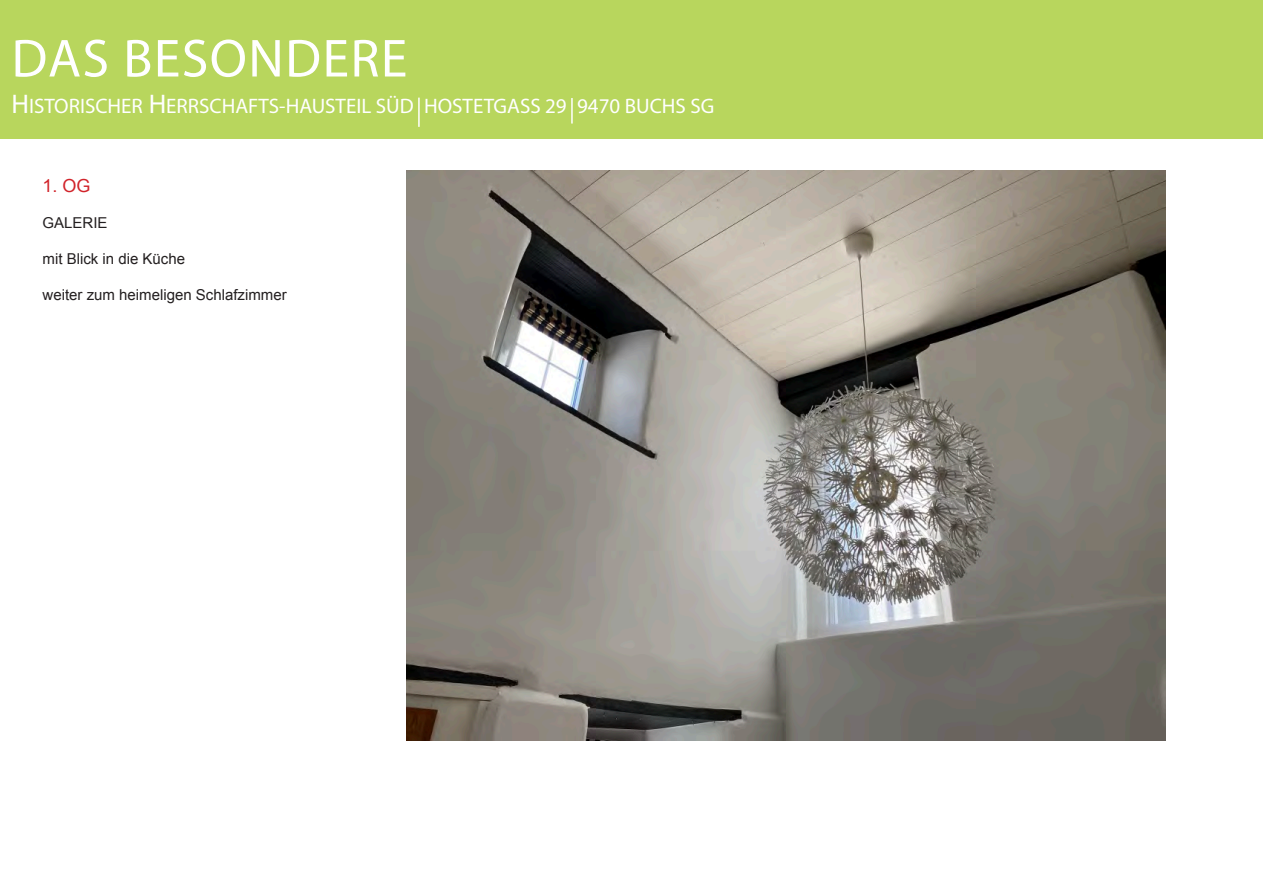
<style>
.page{position:relative;width:1263px;height:893px;background:#fff}
.page>*{position:absolute;margin:0;border:0;box-sizing:border-box;transform-origin:0 0}
.t1{font:54px "Myriad Pro";letter-spacing:.025em;color:#fff}
.t2{font:21px "Myriad Pro";color:#fff}
.t3{font:18px "Arial";color:#d1232a}
.t4{font:15px "Arial";color:#231f20}
.s1{font-size:27px}
</style>
<div class="page">
<div style="left:0;top:0;width:1263px;height:139px;background:#b8d65d"></div>
<hr style="left:418px;top:98px;width:2px;height:29px;background:#fff">
<hr style="left:571px;top:98px;width:2px;height:26px;background:#fff">
<img style="left:406px;top:170px;width:760px;height:570px">
<p class="t1" style="left:11px;top:25px;width:397px">DAS BESONDERE</p>
<p class="t2" style="left:11px;top:93px;width:704px"><span class="s1">H</span>ISTORISCHER <span class="s1">H</span>ERRSCHAFTS-HAUSTEIL SÜD HOSTETGASS 29 9470 BUCHS SG</p>
<p class="t3" style="left:43px;top:174px;width:50px">1. OG</p>
<p class="t4" style="left:43px;top:213px;width:67px">GALERIE</p>
<p class="t4" style="left:43px;top:249px;width:144px">mit Blick in die Küche</p>
<p class="t4" style="left:43px;top:285px;width:246px">weiter zum heimeligen Schlafzimmer</p>
</div>
